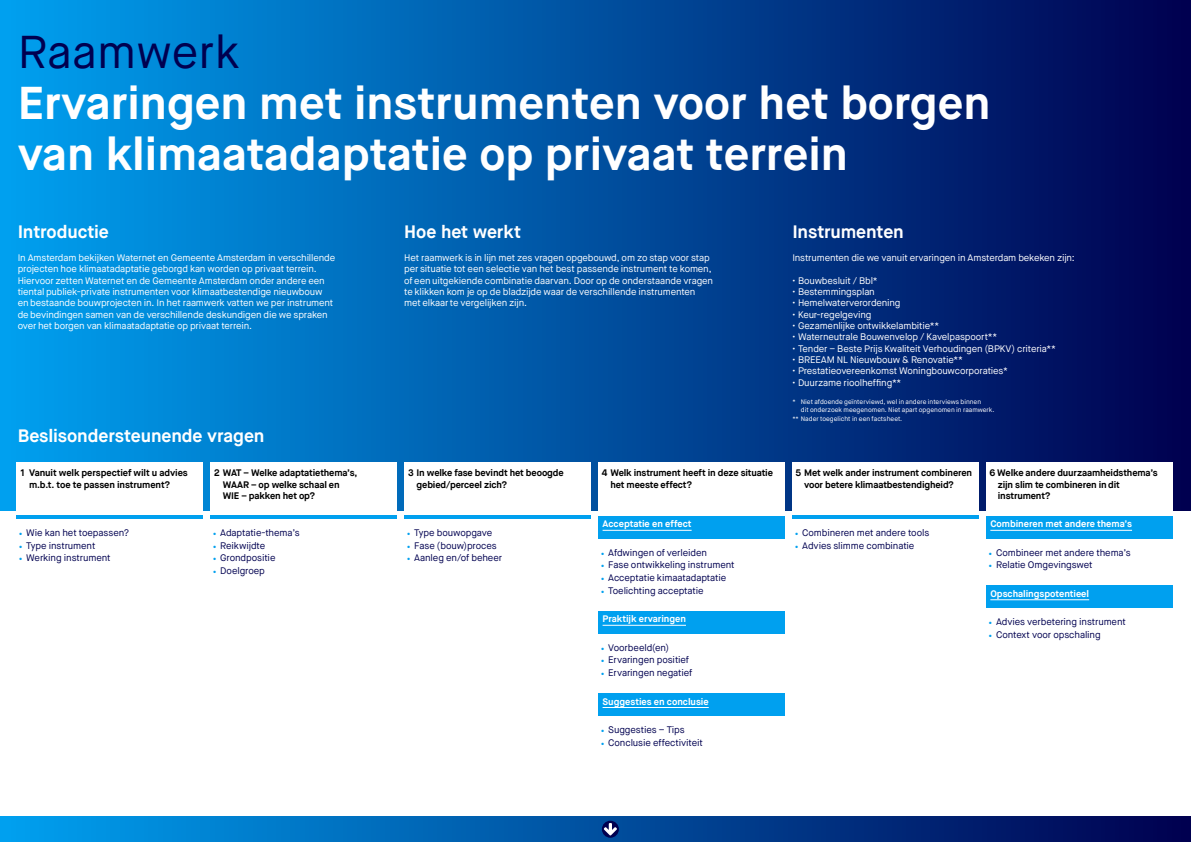
<style>
.page{position:relative;width:1191px;height:842px;background:#fff}
.page>*{position:absolute;margin:0;border:0;box-sizing:border-box;transform-origin:0 0}
.t1{font:700 46px/51px "Maison Neue";color:#fff}
.t2{font:46px "Maison Neue";color:#000050}
.t3{font:700 18px "Maison Neue";letter-spacing:-.01em;color:#fff}
.t4{font:9.5px/11.3px "Maison Neue";letter-spacing:-.02em;color:#fff}
.t5{font:9.5px "Maison Neue";letter-spacing:-.01em;color:#000050}
.t6{font:700 9.5px/11.3px "Maison Neue";letter-spacing:-.015em;color:#000}
.t7{font:700 9.5px "Maison Neue";letter-spacing:-.005em;color:#fff}
.t8{font:6.5px "Maison Neue";color:#fff}
.s1{font-weight:700;color:#00a0ef}
</style>
<div class="page">
<div style="left:0;top:0;width:1191px;height:510px;background:linear-gradient(to right,#00a1f0,#00004f)"></div>
<hr style="left:792px;top:516px;width:187px;height:3px;background:#00a0ef">
<hr style="left:404px;top:516px;width:187px;height:3px;background:#00a0ef">
<hr style="left:210px;top:516px;width:187px;height:3px;background:#00a0ef">
<hr style="left:16px;top:516px;width:187px;height:3px;background:#00a0ef">
<div style="left:0;top:816px;width:1191px;height:26px;background:linear-gradient(to right,#00a1f0,#00004f)"></div>
<svg style="left:602px;top:821px;width:17px;height:17px"></svg>
<svg style="left:604px;top:823px;width:13px;height:12px"></svg>
<div style="left:598px;top:462px;width:187px;height:51px;background:#fff"></div>
<div style="left:404px;top:462px;width:187px;height:48px;background:#fff"></div>
<div style="left:792px;top:462px;width:187px;height:48px;background:#fff"></div>
<div style="left:986px;top:462px;width:187px;height:48px;background:#fff"></div>
<div style="left:210px;top:462px;width:187px;height:48px;background:#fff"></div>
<div style="left:16px;top:462px;width:187px;height:48px;background:#fff"></div>
<div style="left:598px;top:516px;width:187px;height:23px;background:#00a0ef"></div>
<div style="left:986px;top:516px;width:187px;height:23px;background:#00a0ef"></div>
<div style="left:986px;top:585px;width:187px;height:23px;background:#00a0ef"></div>
<div style="left:598px;top:611px;width:187px;height:23px;background:#00a0ef"></div>
<div style="left:598px;top:693px;width:187px;height:23px;background:#00a0ef"></div>
<h1 class="t2" style="left:18px;top:23px;width:223px">Raamwerk</h1>
<h1 class="t1" style="left:18px;top:78px;width:974px">Ervaringen met instrumenten voor het borgen van klimaatadaptatie op privaat terrein</h1>
<h2 class="t3" style="left:18px;top:220px;width:93px">Introductie</h2>
<p class="t4" style="left:18px;top:252px;width:319px">In Amsterdam bekijken Waternet en Gemeente Amsterdam in verschillende projecten hoe klimaatadaptatie geborgd kan worden op privaat terrein.<br>Hiervoor zetten Waternet en de Gemeente Amsterdam onder andere een tiental publiek-private instrumenten voor klimaatbestendige nieuwbouw en bestaande bouwprojecten in. In het raamwerk vatten we per instrument de bevindingen samen van de verschillende deskundigen die we spraken over het borgen van klimaatadaptatie op privaat terrein.</p>
<h2 class="t3" style="left:18px;top:425px;width:248px">Beslisondersteunende vragen</h2>
<h2 class="t3" style="left:404px;top:220px;width:118px">Hoe het werkt</h2>
<p class="t4" style="left:404px;top:252px;width:310px">Het raamwerk is in lijn met zes vragen opgebouwd, om zo stap voor stap per situatie tot een selectie van het best passende instrument te komen, of een uitgekiende combinatie daarvan. Door op de onderstaande vragen te klikken kom je op de bladzijde waar de verschillende instrumenten met elkaar te vergelijken zijn.</p>
<h2 class="t3" style="left:792px;top:220px;width:113px">Instrumenten</h2>
<p class="t4" style="left:792px;top:252px;width:284px">Instrumenten die we vanuit ervaringen in Amsterdam bekeken zijn:</p>
<p class="t4" style="left:792px;top:275px;width:87px">• Bouwbesluit / Bbl*</p>
<p class="t4" style="left:792px;top:286px;width:84px">• Bestemmingsplan</p>
<p class="t4" style="left:792px;top:297px;width:110px">• Hemelwaterverordening</p>
<p class="t4" style="left:792px;top:309px;width:81px">• Keur-regelgeving</p>
<p class="t4" style="left:792px;top:320px;width:148px">• Gezamenlijke ontwikkelambitie**</p>
<p class="t4" style="left:792px;top:331px;width:206px">• Waterneutrale Bouwenvelop / Kavelpaspoort**</p>
<p class="t4" style="left:792px;top:343px;width:265px">• Tender – Beste Prijs Kwaliteit Verhoudingen (BPKV) criteria**</p>
<p class="t4" style="left:792px;top:354px;width:172px">• BREEAM NL Nieuwbouw &amp; Renovatie**</p>
<p class="t4" style="left:792px;top:365px;width:217px">• Prestatieovereenkomst Woningbouwcorporaties*</p>
<p class="t4" style="left:792px;top:377px;width:110px">• Duurzame rioolheffing**</p>
<p class="t8" style="left:792px;top:397px;width:190px">* Niet afdoende geïnterviewd, wel in andere interviews binnen</p>
<p class="t8" style="left:801px;top:406px;width:195px">dit onderzoek meegenomen. Niet apart opgenomen in raamwerk.</p>
<p class="t8" style="left:792px;top:414px;width:111px">** Nader toegelicht in een factsheet.</p>
<p class="t6" style="left:29px;top:467px;width:160px;text-indent:-9px">1 Vanuit welk perspectief wilt u advies m.b.t. toe te passen instrument?</p>
<p class="t6" style="left:223px;top:467px;width:136px;text-indent:-9px">2 WAT – Welke adaptatiethema’s,<br>WAAR – op welke schaal en<br>WIE – pakken het op?</p>
<p class="t6" style="left:416px;top:467px;width:149px;text-indent:-9px">3 In welke fase bevindt het beoogde gebied/perceel zich?</p>
<p class="t6" style="left:610px;top:467px;width:164px;text-indent:-9px">4 Welk instrument heeft in deze situatie het meeste effect?</p>
<p class="t6" style="left:804px;top:467px;width:170px;text-indent:-9px">5 Met welk ander instrument combineren voor betere klimaatbestendigheid?</p>
<p class="t6" style="left:998px;top:467px;width:161px;text-indent:-9px">6 Welke andere duurzaamheidsthema’s zijn slim te combineren in dit instrument?</p>
<p class="t5" style="left:19px;top:526px;width:111px"><span class="s1">•</span> Wie kan het toepassen?</p>
<p class="t5" style="left:19px;top:539px;width:78px"><span class="s1">•</span> Type instrument</p>
<p class="t5" style="left:19px;top:552px;width:93px"><span class="s1">•</span> Werking instrument</p>
<p class="t5" style="left:213px;top:526px;width:88px"><span class="s1">•</span> Adaptatie-thema’s</p>
<p class="t5" style="left:213px;top:539px;width:54px"><span class="s1">•</span> Reikwijdte</p>
<p class="t5" style="left:213px;top:552px;width:64px"><span class="s1">•</span> Grondpositie</p>
<p class="t5" style="left:213px;top:565px;width:53px"><span class="s1">•</span> Doelgroep</p>
<p class="t5" style="left:407px;top:526px;width:87px"><span class="s1">•</span> Type bouwopgave</p>
<p class="t5" style="left:407px;top:539px;width:91px"><span class="s1">•</span> Fase (bouw)proces</p>
<p class="t5" style="left:407px;top:552px;width:96px"><span class="s1">•</span> Aanleg en/of beheer</p>
<p class="t7" style="left:602px;top:518px;width:91px">Acceptatie en effect</p>
<p class="t5" style="left:601px;top:546px;width:107px"><span class="s1">•</span> Afdwingen of verleiden</p>
<p class="t5" style="left:601px;top:559px;width:135px"><span class="s1">•</span> Fase ontwikkeling instrument</p>
<p class="t5" style="left:601px;top:572px;width:127px"><span class="s1">•</span> Acceptatie kimaatadaptatie</p>
<p class="t5" style="left:601px;top:585px;width:104px"><span class="s1">•</span> Toelichting acceptatie</p>
<p class="t7" style="left:602px;top:613px;width:85px">Praktijk ervaringen</p>
<p class="t5" style="left:601px;top:641px;width:70px"><span class="s1">•</span> Voorbeeld(en)</p>
<p class="t5" style="left:601px;top:654px;width:89px"><span class="s1">•</span> Ervaringen positief</p>
<p class="t5" style="left:601px;top:667px;width:93px"><span class="s1">•</span> Ervaringen negatief</p>
<p class="t7" style="left:602px;top:695px;width:108px">Suggesties en conclusie</p>
<p class="t5" style="left:601px;top:724px;width:85px"><span class="s1">•</span> Suggesties – Tips</p>
<p class="t5" style="left:601px;top:736px;width:103px"><span class="s1">•</span> Conclusie effectiviteit</p>
<p class="t5" style="left:795px;top:527px;width:136px"><span class="s1">•</span> Combineren met andere tools</p>
<p class="t5" style="left:795px;top:539px;width:121px"><span class="s1">•</span> Advies slimme combinatie</p>
<p class="t7" style="left:990px;top:518px;width:143px">Combineren met andere thema’s</p>
<p class="t5" style="left:989px;top:546px;width:143px"><span class="s1">•</span> Combineer met andere thema’s</p>
<p class="t5" style="left:989px;top:559px;width:105px"><span class="s1">•</span> Relatie Omgevingswet</p>
<p class="t7" style="left:990px;top:587px;width:100px">Opschalingspotentieel</p>
<p class="t5" style="left:989px;top:616px;width:138px"><span class="s1">•</span> Advies verbetering instrument</p>
<p class="t5" style="left:989px;top:629px;width:113px"><span class="s1">•</span> Context voor opschaling</p>
</div>
